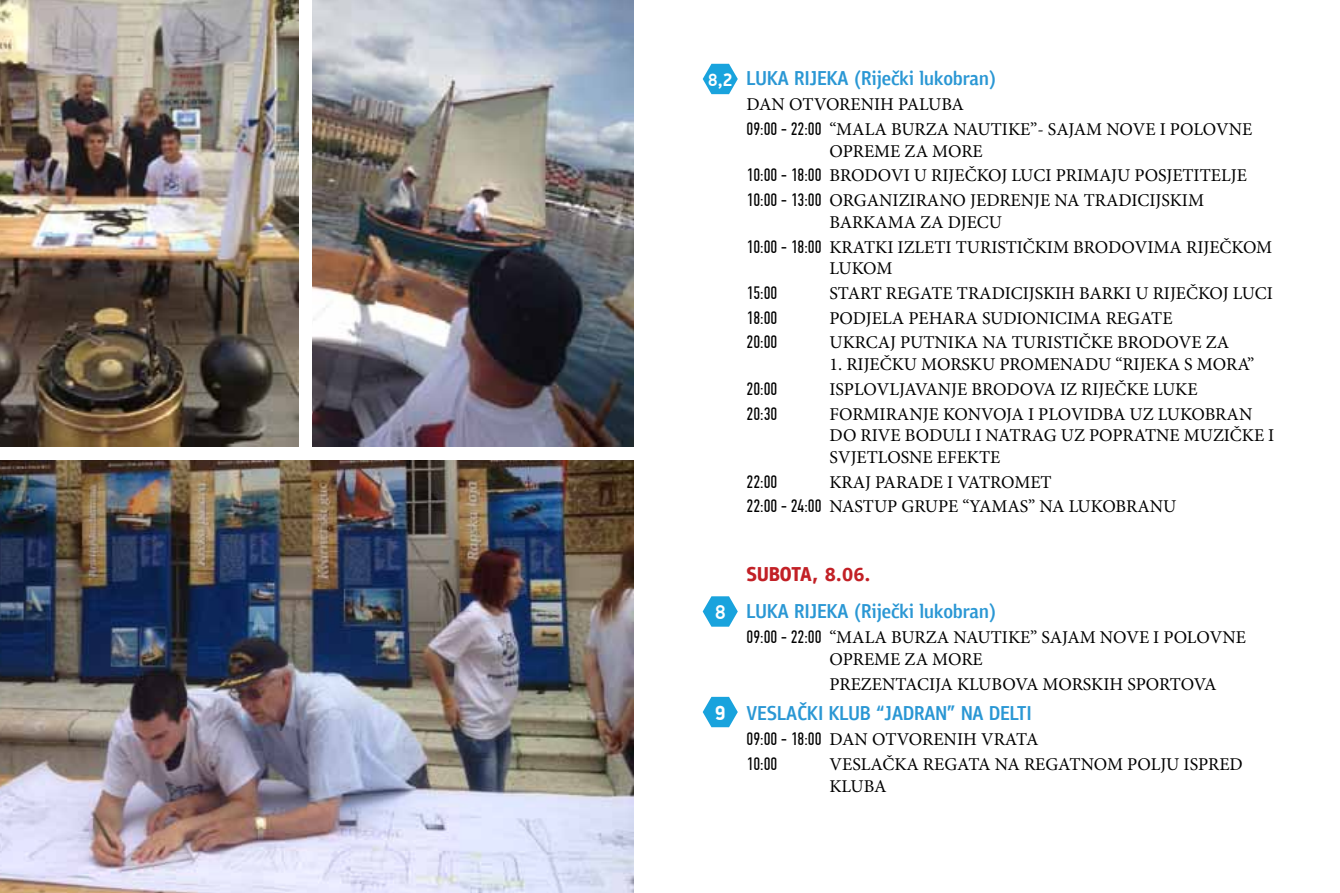
<style>
.page{position:relative;width:1340px;height:893px;background:#fff}
.page>*{position:absolute;margin:0;border:0;box-sizing:border-box;transform-origin:0 0}
.t1{font:500 20.25px "PF Bulletin Sans Pro";color:#2a97d4}
.t2{font:700 20.25px "PF Din Display Pro";color:#fff}
.t3{font:18px/24.8px "Minion Pro";color:#000}
.t4{font:18px "PF Din Text Comp Pro";color:#000}
.t5{font:700 18px "PF Din Display Pro";color:#fff}
.s1{font-family:"PF Din Text Comp Pro"}
</style>
<div class="page">
<img style="left:0;top:461px;width:633px;height:432px">
<img style="left:313px;top:0;width:320px;height:447px">
<svg style="left:702px;top:64px;width:35px;height:30px"></svg>
<svg style="left:702px;top:596px;width:35px;height:31px"></svg>
<svg style="left:702px;top:697px;width:35px;height:30px"></svg>
<img style="left:0;top:0;width:298px;height:447px">
<p class="t5" style="left:708px;top:69px;width:26px">8,2</p>
<p class="t1" style="left:919px;top:67px;width:35px">●◆ □</p>
<p class="t1" style="left:979px;top:67px;width:11px">■</p>
<p class="t3" style="left:746px;top:92px;width:507px">DAN OTVORENIH PALUBA<br><span class="s1">09:00 - 22:00</span> “MALA BURZA NAUTIKE”- SAJAM NOVE I POLOVNE</p>
<p class="t3" style="left:746px;top:138px;width:502px;text-indent:83px">OPREME ZA MORE<br><span class="s1">10:00 - 18:00</span> BRODOVI U RIJEČKOJ LUCI PRIMAJU POSJETITELJE<br><span class="s1">10:00 - 13:00</span> ORGANIZIRANO JEDRENJE NA TRADICIJSKIM</p>
<p class="t3" style="left:746px;top:210px;width:527px;text-indent:83px">BARKAMA ZA DJECU<br><span class="s1">10:00 - 18:00</span> KRATKI IZLETI TURISTIČKIM BRODOVIMA RIJEČKOM</p>
<p class="t3" style="left:829px;top:256px;width:64px">LUKOM</p>
<p class="t4" style="left:746px;top:282px;width:32px">15:00</p>
<p class="t3" style="left:829px;top:281px;width:445px">START REGATE TRADICIJSKIH BARKI U RIJEČKOJ LUCI</p>
<p class="t4" style="left:746px;top:307px;width:32px">18:00</p>
<p class="t3" style="left:829px;top:306px;width:344px">PODJELA PEHARA SUDIONICIMA REGATE</p>
<p class="t4" style="left:746px;top:332px;width:32px">20:00</p>
<p class="t3" style="left:829px;top:330px;width:401px">UKRCAJ PUTNIKA NA TURISTIČKE BRODOVE ZA</p>
<p class="t3" style="left:829px;top:352px;width:426px">1. RIJEČKU MORSKU PROMENADU “RIJEKA S MORA”</p>
<p class="t4" style="left:746px;top:378px;width:32px">20:00</p>
<p class="t3" style="left:829px;top:377px;width:369px">ISPLOVLJAVANJE BRODOVA IZ RIJEČKE LUKE</p>
<p class="t4" style="left:746px;top:403px;width:32px">20:30</p>
<p class="t3" style="left:829px;top:403px;width:446px;line-height:21.6px">FORMIRANJE KONVOJA I PLOVIDBA UZ LUKOBRAN<br>DO RIVE BODULI I NATRAG UZ POPRATNE MUZIČKE I<br>SVJETLOSNE EFEKTE</p>
<p class="t4" style="left:746px;top:471px;width:32px">22:00</p>
<p class="t3" style="left:746px;top:470px;width:431px;text-indent:83px">KRAJ PARADE I VATROMET<br><span class="s1">22:00 - 24:00</span> NASTUP GRUPE “YAMAS” NA LUKOBRANU</p>
<p class="t2" style="left:715px;top:600px;width:12px">8</p>
<p class="t2" style="left:715px;top:700px;width:12px">9</p>
<p class="t1" style="left:919px;top:600px;width:35px">●◆ □</p>
<p class="t1" style="left:979px;top:600px;width:11px">■</p>
<p class="t3" style="left:829px;top:627px;width:418px;line-height:21.6px;text-indent:-83px"><span class="s1">09:00 - 22:00</span> “MALA BURZA NAUTIKE” SAJAM NOVE I POLOVNE<br>OPREME ZA MORE</p>
<p class="t3" style="left:829px;top:672px;width:389px">PREZENTACIJA KLUBOVA MORSKIH SPORTOVA</p>
<p class="t3" style="left:746px;top:727px;width:293px"><span class="s1">09:00 - 18:00</span> DAN OTVORENIH VRATA</p>
<p class="t4" style="left:746px;top:753px;width:32px">10:00</p>
<p class="t3" style="left:829px;top:753px;width:415px;line-height:21.6px">VESLAČKA REGATA NA REGATNOM POLJU ISPRED<br>KLUBA</p>
</div>
